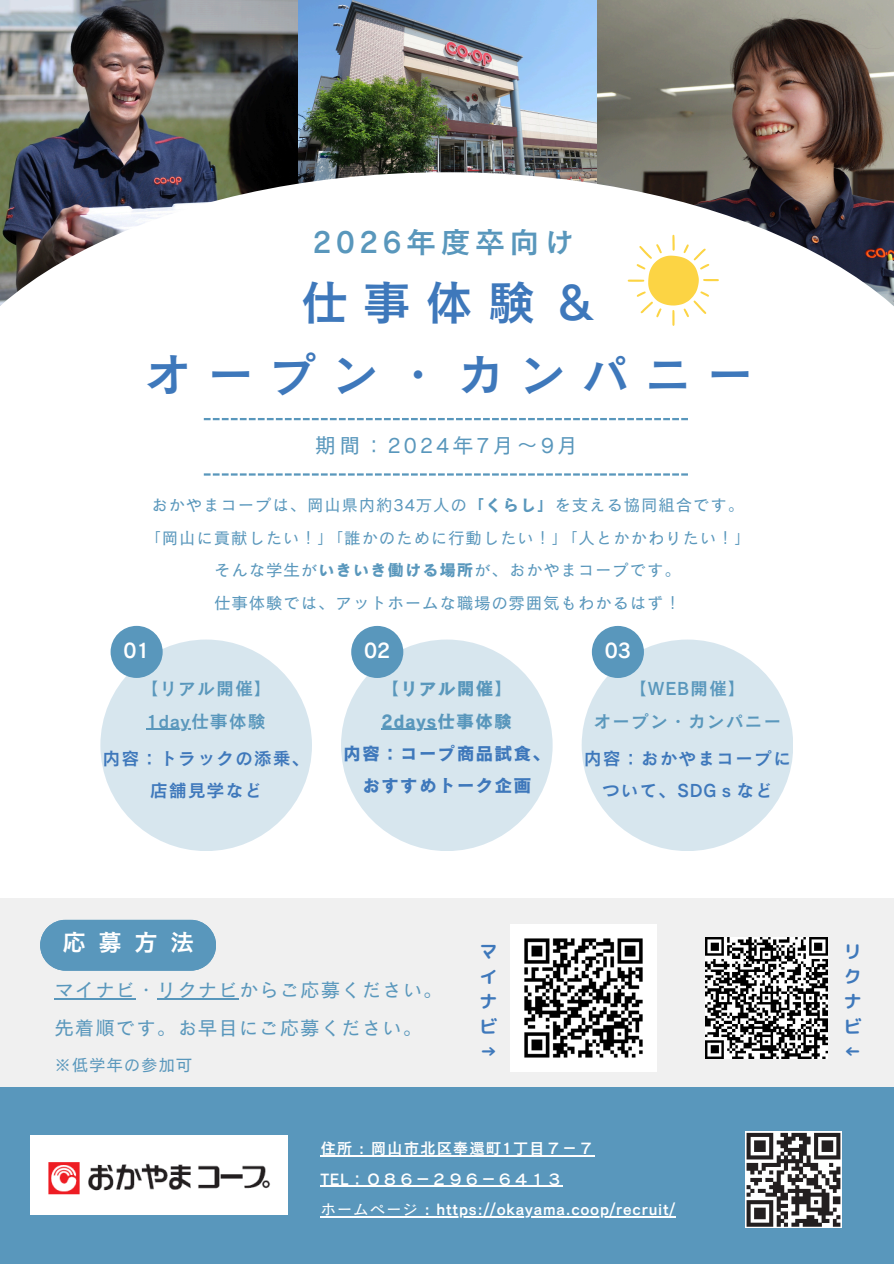
<style>
.page{position:relative;width:894px;height:1264px;background:#fff}
.page>*{position:absolute;margin:0;border:0;box-sizing:border-box;transform-origin:0 0}
.t1{font:48px/72px "Canva Cezanne Pro N DB";letter-spacing:.3em;color:#3e78bb;text-align:center}
.t2{font:30px "Canva Cezanne Pro N DB";letter-spacing:.15em;color:#5997bc}
.t3{font:24px "Canva Cezanne Pro N DB";color:#fff}
.t4{font:21px "Canva Cezanne Pro N M";letter-spacing:.15em;color:#5997bc}
.t5{font:21px "Canva Cezanne Pro N DB";color:#fff}
.t6{font:19.5px/38.2px "Canva Cezanne Pro N M";letter-spacing:.05em;color:#5997bc}
.t7{font:18px/37.5px "Canva Cezanne Pro N DB";letter-spacing:.05em;color:#3e78bb;text-align:center}
.t8{font:18px/32.2px "Canva Cezanne Pro N B";letter-spacing:.05em;color:#3e78bb;text-align:center}
.t9{font:18px/32.2px "Canva Cezanne Pro N DB";letter-spacing:.05em;color:#5997bc;text-align:center}
.t10{font:18px/24.8px "rounded mplus 1 p bold";color:#3e78bb;text-align:justify}
.t11{font:18px "Canva Cezanne Pro N B";letter-spacing:.05em;color:#5997bc}
.t12{font:16.5px/32.7px "Canva Cezanne Pro N M";letter-spacing:.05em;color:#5997bc;text-align:center}
.t13{font:15.6px "Canva Cezanne Pro N DB";letter-spacing:.05em;color:#fff}
.s1{font-family:"Canva Cezanne Pro N B"}
.s2{color:#5997bc}
.s3{font-family:"Canva Cezanne Pro N M"}
</style>
<div class="page">
<img style="left:596px;top:0;width:297px;height:172px">
<img style="left:298px;top:0;width:298px;height:172px">
<img style="left:0;top:0;width:297px;height:172px">
<div style="left:0;top:1086px;width:893px;height:177px;background:#5997bc"></div>
<div style="left:0;top:898px;width:893px;height:189px;background:#f0f0f0"></div>
<svg style="left:0;top:172px;width:893px;height:549px"></svg>
<svg style="left:40px;top:919px;width:176px;height:51px"></svg>
<svg style="left:204px;top:418px;width:483px;height:2px"></svg>
<svg style="left:204px;top:473px;width:483px;height:2px"></svg>
<div style="left:100px;top:639px;width:212px;height:212px;background:#d7e6ee;border-radius:50%"></div>
<div style="left:341px;top:639px;width:211px;height:212px;background:#d7e6ee;border-radius:50%"></div>
<div style="left:581px;top:639px;width:212px;height:212px;background:#d7e6ee;border-radius:50%"></div>
<hr style="left:146px;top:728px;width:45px;height:2px;background:#5997bc">
<hr style="left:381px;top:728px;width:56px;height:2px;background:#5997bc">
<div style="left:110px;top:626px;width:53px;height:52px;background:#5997bc;border-radius:50%"></div>
<div style="left:351px;top:626px;width:52px;height:52px;background:#5997bc;border-radius:50%"></div>
<div style="left:591px;top:626px;width:52px;height:52px;background:#5997bc;border-radius:50%"></div>
<img style="left:510px;top:924px;width:146px;height:147px">
<img style="left:705px;top:937px;width:122px;height:121px">
<img style="left:30px;top:1135px;width:258px;height:79px">
<svg style="left:627px;top:235px;width:91px;height:91px"></svg>
<img style="left:745px;top:1131px;width:95px;height:96px">
<hr style="left:54px;top:998px;width:82px;height:1px;background:#5997bc">
<hr style="left:157px;top:998px;width:82px;height:1px;background:#5997bc">
<hr style="left:320px;top:1155px;width:274px;height:1px;background:#fff">
<hr style="left:320px;top:1185px;width:242px;height:1px;background:#fff">
<hr style="left:320px;top:1216px;width:98px;height:1px;background:#fff">
<hr style="left:418px;top:1216px;width:257px;height:1px;background:#fff">
<h5 class="t2" style="left:313px;top:227px;width:262px">2026年度卒向け</h5>
<h6 class="t1" style="left:144px;top:266px;width:611px">仕事体験＆<br>オープン・カンパニー</h6>
<h6 class="t4" style="left:315px;top:434px;width:258px">期間：2024年7月～9月</h6>
<h3 class="t12" style="left:144px;top:488px;width:607px">おかやまコープは、岡山県内約34万人の<span class="s1">「くらし」</span>を支える協同組合です。「岡山に貢献したい！」「誰かのために行動したい！」「人とかかわりたい！」そんな学生が<span class="s1">いきいき働ける場所</span>が、おかやまコープです。<br>仕事体験では、アットホームな職場の雰囲気もわかるはず！</h3>
<p class="t5" style="left:123px;top:639px;width:28px">01</p>
<p class="t5" style="left:364px;top:639px;width:28px">02</p>
<p class="t5" style="left:604px;top:639px;width:28px">03</p>
<h2 class="t9" style="left:140px;top:672px;width:133px">【リアル開催】</h2>
<p class="t7" style="left:103px;top:702px;width:208px"><span class="s2">1day仕事体験<br></span>内容：トラックの添乗、</p>
<h1 class="t7" style="left:150px;top:771px;width:114px">店舗見学など</h1>
<h4 class="t11" style="left:381px;top:679px;width:133px">【リアル開催】</h4>
<h6 class="t8" style="left:343px;top:704px;width:208px"><span class="s2">2days仕事体験<br></span>内容：コープ商品試食、おすすめトーク企画</h6>
<p class="t9" style="left:593px;top:672px;width:190px">【WEB開催】<br>オープン・カンパニー</p>
<h6 class="t7" style="left:583px;top:742px;width:208px;line-height:32.2px">内容：おかやまコープについて、SDGｓなど</h6>
<p class="t3" style="left:62px;top:929px;width:133px">応募方 法</p>
<h6 class="t6" style="left:54px;top:970px;width:389px">マイナビ・リクナビからご応募ください。先着順です。お早目にご応募ください。</h6>
<h6 class="t12" style="left:54px;top:1048px;width:139px">※低学年の参加可</h6>
<p class="t10" style="left:479px;top:939px;width:19px">マイナビ→</p>
<p class="t10" style="left:843px;top:939px;width:19px">リクナビ←</p>
<h4 class="t13" style="left:320px;top:1140px;width:275px">住所 : 岡山市北区奉還町1丁目７－７</h4>
<p class="t13" style="left:320px;top:1170px;width:243px">TEL：０８６－２９６－６４１３</p>
<h6 class="t13" style="left:320px;top:1201px;width:356px"><span class="s3">ホームページ</span> : https://okayama.coop/recruit/</h6>
</div>
